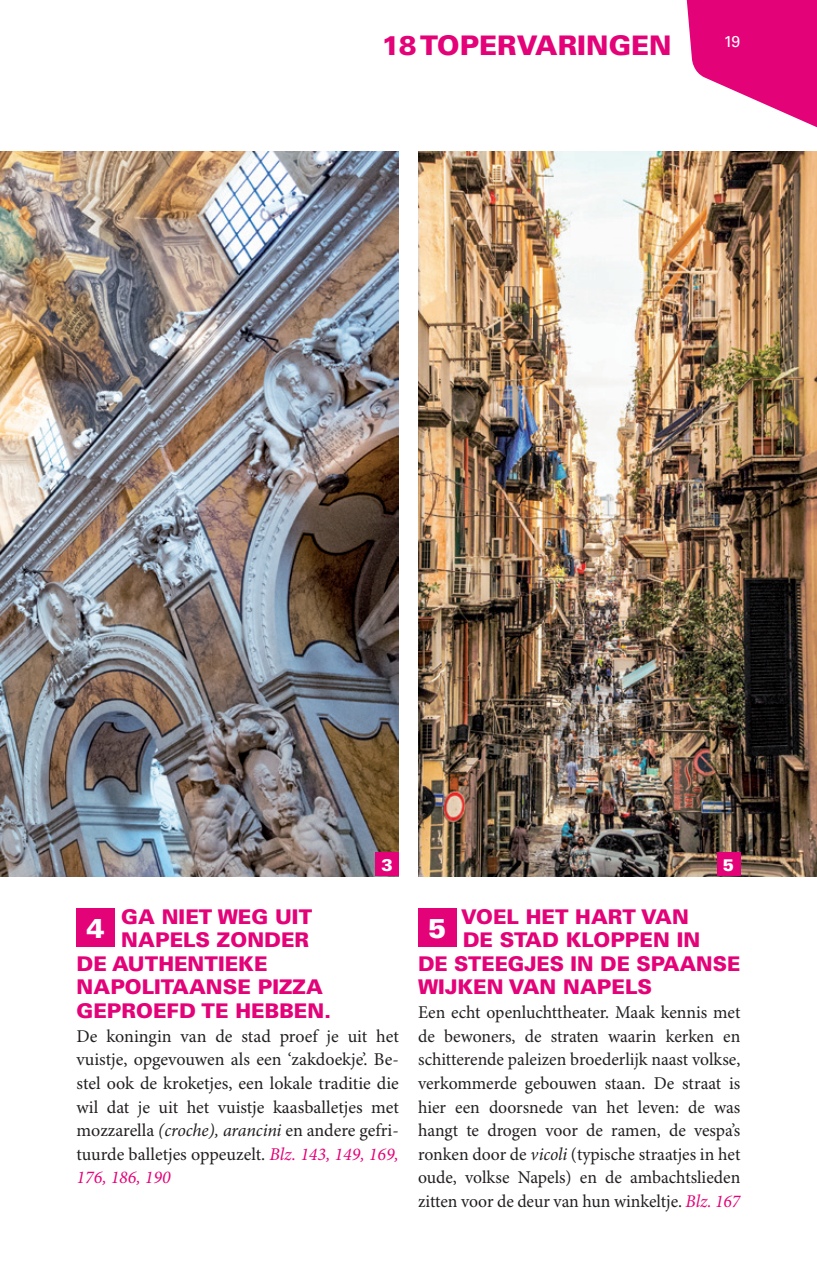
<style>
.page{position:relative;width:817px;height:1276px;background:#fff}
.page>*{position:absolute;margin:0;border:0;box-sizing:border-box;transform-origin:0 0}
.t1{font:900 27.22px "Univers LT Std";color:#fff}
.t2{font:900 27px "Univers LT Std";color:#e40278}
.t3{font:900 20.25px "Univers LT Std";color:#e40278}
.t4{font:18px/23.6px "Minion Pro";color:#231f20;text-align:justify}
.t5{font:900 16.88px "Univers LT Std";color:#fff}
.t6{font:15.75px "Univers LT Std";color:#fff}
.s1{font-style:italic}
.s2{font-style:italic;color:#e40278}
</style>
<div class="page">
<svg style="left:686px;top:0;width:130px;height:127px"></svg>
<div style="left:77px;top:908px;width:38px;height:39px;background:#e40278"></div>
<div style="left:418px;top:908px;width:38px;height:39px;background:#e40278"></div>
<img style="left:0;top:151px;width:399px;height:725px">
<div style="left:375px;top:852px;width:24px;height:24px;background:#e40278"></div>
<img style="left:418px;top:151px;width:398px;height:725px">
<div style="left:716px;top:852px;width:24px;height:24px;background:#e40278"></div>
<h2 class="t2" style="left:382px;top:29px;width:291px">18 TOPERVARINGEN</h2>
<p class="t6" style="left:723px;top:32px;width:18px">19</p>
<p class="t5" style="left:381px;top:854px;width:13px">3</p>
<p class="t5" style="left:722px;top:854px;width:13px">5</p>
<p class="t3" style="left:121px;top:903px;width:192px">GA NIET WEG UIT</p>
<p class="t3" style="left:121px;top:927px;width:189px">NAPELS ZONDER</p>
<p class="t3" style="left:77px;top:951px;width:192px">DE AUTHENTIEKE</p>
<p class="t3" style="left:77px;top:974px;width:248px">NAPOLITAANSE PIZZA</p>
<p class="t3" style="left:77px;top:998px;width:253px">GEPROEFD TE HEBBEN.</p>
<p class="t4" style="left:77px;top:1025px;width:324px">De koningin van de stad proef je uit het vuistje, opgevouwen als een ‘zakdoekje’. Be&shy;stel ook de kroketjes, een lokale traditie die wil dat je uit het vuistje kaasballetjes met mozzarella <span class="s1">(croche), arancini</span> en andere gefri&shy;tuurde balletjes oppeuzelt. <span class="s2">Blz. 143, 149, 169, 176, 186, 190</span></p>
<h1 class="t1" style="left:87px;top:911px;width:20px">4</h1>
<p class="t3" style="left:461px;top:903px;width:229px">VOEL HET HART VAN</p>
<p class="t3" style="left:462px;top:927px;width:239px">DE STAD KLOPPEN IN</p>
<p class="t3" style="left:418px;top:950px;width:324px">DE STEEGJES IN DE SPAANSE</p>
<p class="t3" style="left:418px;top:974px;width:235px">WIJKEN VAN NAPELS</p>
<p class="t4" style="left:418px;top:1001px;width:324px">Een echt openluchttheater. Maak kennis met de bewoners, de straten waarin kerken en schitterende paleizen broederlijk naast volkse, verkommerde gebouwen staan. De straat is hier een doorsnede van het leven: de was hangt te drogen voor de ramen, de vespa’s ronken door de <span class="s1">vicoli</span> (typische straatjes in het oude, volkse Napels) en de ambachtslieden zitten voor de deur van hun winkeltje. <span class="s2">Blz. 167</span></p>
<h1 class="t1" style="left:428px;top:911px;width:20px">5</h1>
</div>
